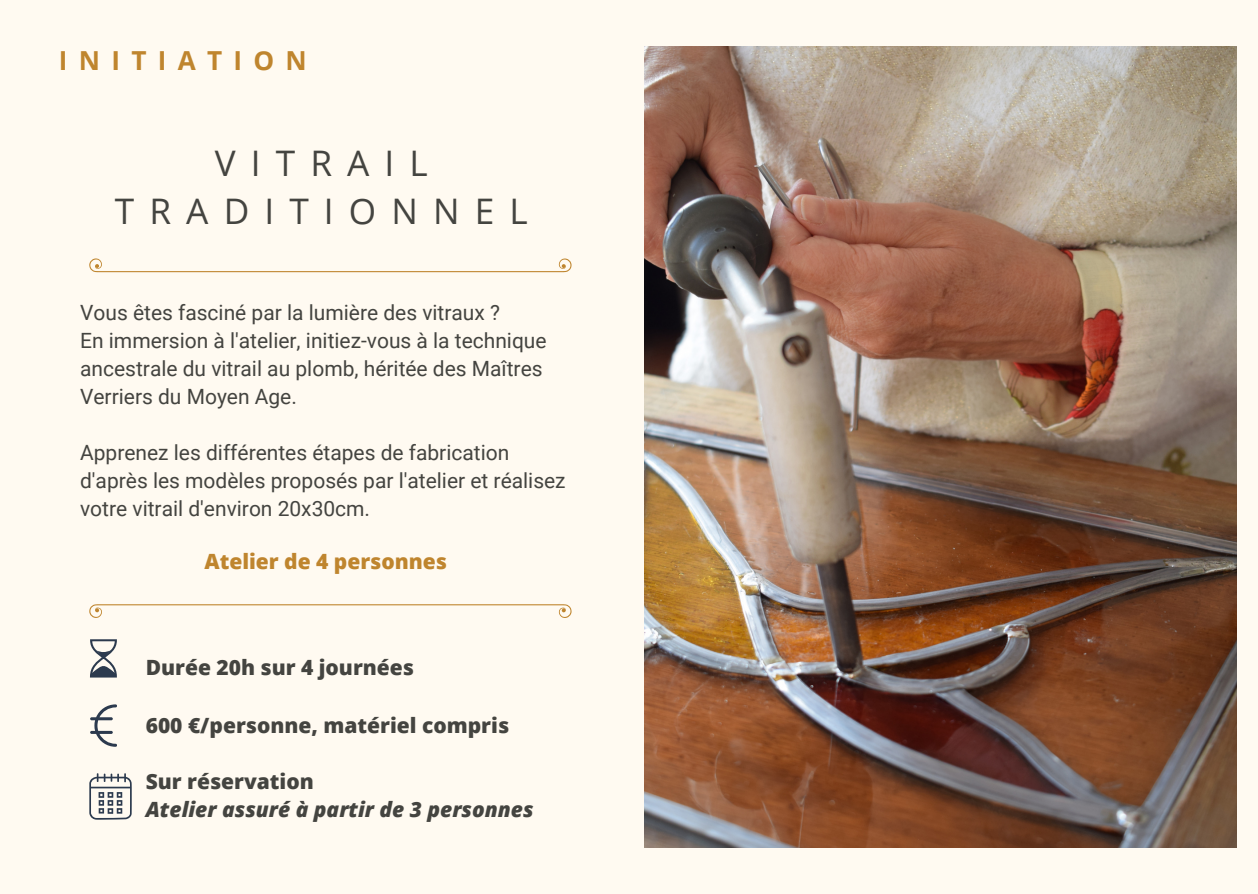
<style>
.page{position:relative;width:1258px;height:894px;background:#fff}
.page>*{position:absolute;margin:0;border:0;box-sizing:border-box;transform-origin:0 0}
.t1{font:35.1px/48px "Open Sans";letter-spacing:.43em;color:#444440;text-align:center}
.t2{font:700 26.1px "Open Sans";letter-spacing:.43em;color:#bf852e}
.t3{font:21px/27.9px "Roboto";color:#444440}
.t4{font:800 21px "Open Sans";color:#444440}
.t5{font:italic 800 21px "Open Sans";color:#444440}
.t6{font:800 21px "Open Sans";color:#bf852e}
</style>
<div class="page">
<div style="left:0;top:0;width:1258px;height:893px;background:#fffaf1"></div>
<img style="left:644px;top:46px;width:592px;height:801px">
<svg style="left:90px;top:639px;width:27px;height:38px"></svg>
<svg style="left:90px;top:704px;width:27px;height:42px"></svg>
<svg style="left:89px;top:773px;width:43px;height:46px"></svg>
<svg style="left:89px;top:604px;width:482px;height:13px"></svg>
<svg style="left:89px;top:258px;width:482px;height:14px"></svg>
<p class="t2" style="left:59px;top:42px;width:249px">INITIATION</p>
<p class="t1" style="left:115px;top:138px;width:414px">VITRAIL<br>TRADITIONNEL</p>
<p class="t3" style="left:80px;top:299px;width:421px">Vous êtes fasciné par la lumière des vitraux ?</p>
<p class="t3" style="left:80px;top:327px;width:468px">En immersion à l'atelier, initiez-vous à la technique ancestrale du vitrail au plomb, héritée des Maîtres<br>Verriers du Moyen Age.</p>
<p class="t3" style="left:80px;top:439px;width:487px">Apprenez les différentes étapes de fabrication d'après les modèles proposés par l'atelier et réalisez votre vitrail d'environ 20x30cm.</p>
<p class="t6" style="left:204px;top:546px;width:244px">Atelier de 4 personnes</p>
<p class="t4" style="left:146px;top:652px;width:270px">Durée 20h sur 4 journées</p>
<p class="t4" style="left:146px;top:710px;width:365px">600 €/personne, matériel compris</p>
<p class="t4" style="left:146px;top:766px;width:170px">Sur réservation</p>
<p class="t5" style="left:146px;top:794px;width:389px">Atelier assuré à partir de 3 personnes</p>
</div>
